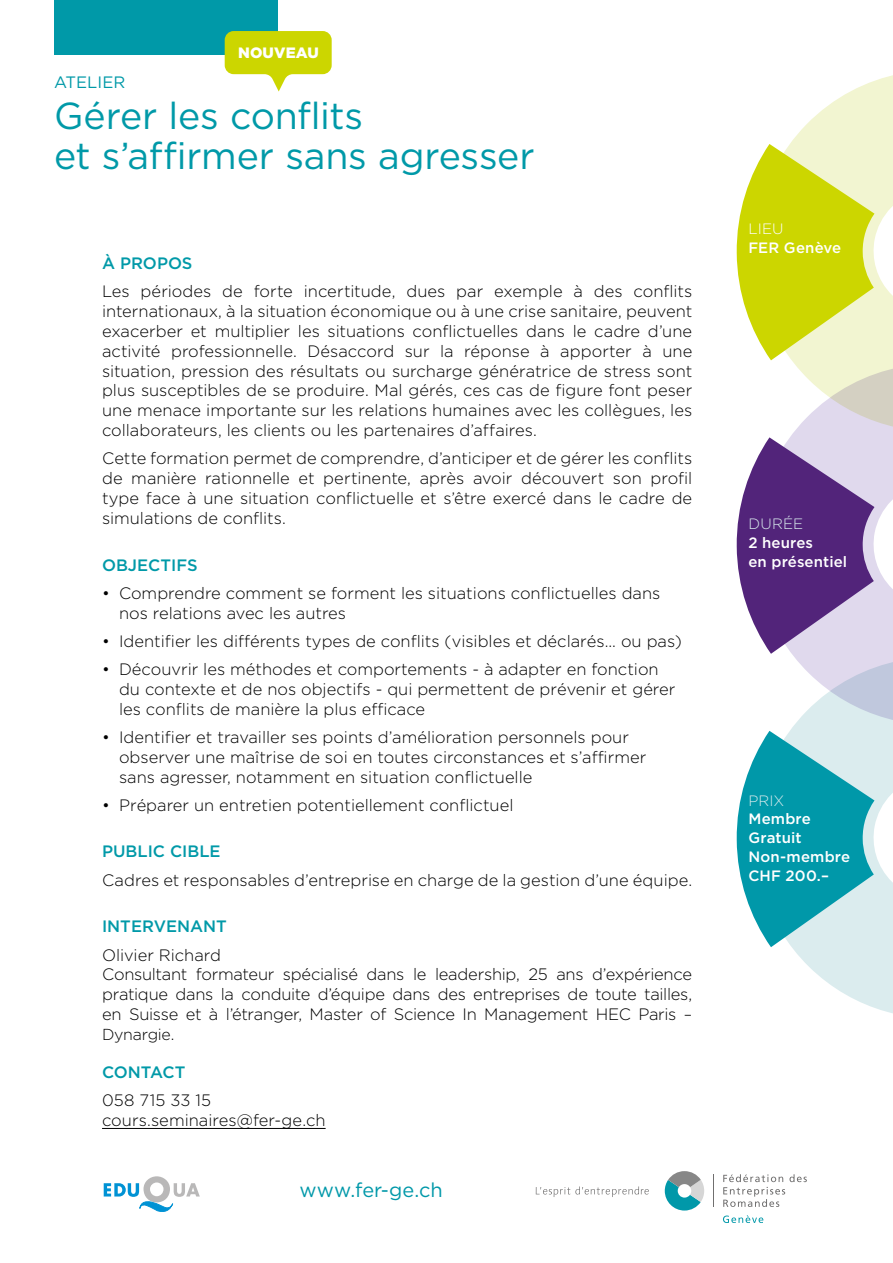
<style>
.page{position:relative;width:893px;height:1263px;background:#fff}
.page>*{position:absolute;margin:0;border:0;box-sizing:border-box;transform-origin:0 0}
.t1{font:37.5px/40.5px "Gotham HTF";letter-spacing:-.005em;color:#0099a8}
.t2{font:19.95px "Gotham HTF";color:#0098a9}
.t3{font:300 16.5px/19.8px "Gotham HTF";color:#000}
.t4{font:500 16.5px "Gotham HTF";color:#0099a8}
.t5{font:16.5px "Gotham HTF";color:#0099a8}
.t6{font:300 15.9px "Gotham HTF";letter-spacing:-.015em;color:#000}
.t7{font:500 15px/18.8px "Gotham HTF";letter-spacing:.01em;color:#fff}
.t8{font:300 15px "Gotham HTF";letter-spacing:.01em;color:#d9ebed}
.t9{font:900 15px "Gotham HTF";letter-spacing:.01em;color:#fff}
.t10{font:300 15px "Gotham HTF";color:#fff}
.s1{font-size:15.9px}
</style>
<div class="page">
<hr style="left:102px;top:1128px;width:224px;height:1px;background:#000">
<div style="left:54px;top:0;width:224px;height:54px;background:#0099a8"></div>
<svg style="left:790px;top:726px;width:103px;height:288px;fill:#dbecee"></svg>
<svg style="left:736px;top:731px;width:138px;height:216px;background:#4fb6c2"></svg>
<svg style="left:790px;top:433px;width:103px;height:293px"></svg>
<svg style="left:736px;top:437px;width:138px;height:217px;background:#8666a3"></svg>
<svg style="left:770px;top:75px;width:123px;height:358px"></svg>
<svg style="left:736px;top:144px;width:138px;height:216px;background:#dae14c"></svg>
<svg style="left:723px;top:1215px;width:40px;height:8px"></svg>
<svg style="left:665px;top:1171px;width:39px;height:39px"></svg>
<svg style="left:723px;top:1174px;width:84px;height:33px"></svg>
<hr style="left:713px;top:1175px;width:1px;height:32px;background:#706f6f">
<svg style="left:536px;top:1186px;width:113px;height:11px"></svg>
<svg style="left:104px;top:1176px;width:96px;height:36px"></svg>
<svg style="left:225px;top:31px;width:107px;height:61px"></svg>
<p class="t9" style="left:238px;top:45px;width:82px">NOUVEAU</p>
<p class="t5" style="left:54px;top:73px;width:73px">ATELIER</p>
<h1 class="t1" style="left:54px;top:95px;width:482px">Gérer les conflits<br>et s’affirmer sans agresser</h1>
<p class="t4" style="left:102px;top:254px;width:92px">À PROPOS</p>
<p class="t3" style="left:102px;top:281px;width:592px;text-align:justify">Les périodes de forte incertitude, dues par exemple à des conflits internationaux, à la situation économique ou à une crise sanitaire, peuvent exacerber et multiplier les situations conflictuelles dans le cadre d’une activité professionnelle. Désaccord sur la réponse à apporter à une situation, pression des résultats ou surcharge génératrice de stress sont plus susceptibles de se produire. Mal gérés, ces cas de figure font peser une menace importante sur les relations humaines avec les collègues, les collaborateurs, les clients ou les partenaires d’affaires.</p>
<p class="t3" style="left:102px;top:448px;width:592px;text-align:justify">Cette formation permet de comprendre, d’anticiper et de gérer les conflits de manière rationnelle et pertinente, après avoir découvert son profil type face à une situation conflictuelle et s’être exercé dans le cadre de simulations de conflits.</p>
<p class="t4" style="left:102px;top:555px;width:97px">OBJECTIFS</p>
<p class="t3" style="left:119px;top:583px;width:543px;text-indent:-17px">• Comprendre comment se forment les situations conflictuelles dans nos relations avec les autres</p>
<p class="t3" style="left:102px;top:631px;width:581px">• Identifier les différents types de conflits (visibles et déclarés... ou pas)</p>
<p class="t3" style="left:119px;top:659px;width:558px;text-indent:-17px">• Découvrir les méthodes et comportements - à adapter en fonction du contexte et de nos objectifs - qui permettent de prévenir et gérer les conflits de manière la plus efficace</p>
<p class="t3" style="left:119px;top:727px;width:529px;text-indent:-17px">• Identifier et travailler ses points d’amélioration personnels pour observer une maîtrise de soi en toutes circonstances et s’affirmer sans agresser, notamment en situation conflictuelle</p>
<p class="t3" style="left:102px;top:795px;width:413px">• Préparer un entretien potentiellement conflictuel</p>
<p class="t4" style="left:102px;top:842px;width:120px">PUBLIC CIBLE</p>
<p class="t3" style="left:102px;top:870px;width:592px">Cadres et responsables d’entreprise en charge de la gestion d’une équipe.</p>
<p class="t4" style="left:102px;top:917px;width:126px">INTERVENANT</p>
<p class="t3" style="left:102px;top:945px;width:592px">Olivier Richard<br>Consultant formateur spécialisé dans le leadership, 25 ans d’expérience pratique dans la conduite d’équipe dans des entreprises de toute tailles, en Suisse et à l’étranger, Master of Science In Management HEC Paris <span class="s1">–</span></p>
<p class="t6" style="left:102px;top:1025px;width:74px">Dynargie.</p>
<p class="t4" style="left:102px;top:1063px;width:85px">CONTACT</p>
<p class="t3" style="left:102px;top:1090px;width:225px">058 715 33 15 cours.seminaires@fer-ge.ch</p>
<p class="t2" style="left:299px;top:1179px;width:145px">www.fer-ge.ch</p>
<p class="t10" style="left:748px;top:220px;width:37px">LIEU</p>
<p class="t7" style="left:748px;top:237px;width:94px">FER Genève</p>
<p class="t8" style="left:748px;top:516px;width:56px">DURÉE</p>
<p class="t7" style="left:748px;top:533px;width:100px">2 heures<br>en présentiel</p>
<p class="t8" style="left:748px;top:792px;width:38px">PRIX</p>
<p class="t7" style="left:748px;top:809px;width:103px">Membre<br>Gratuit<br>Non-membre<br>CHF 200.–</p>
</div>
